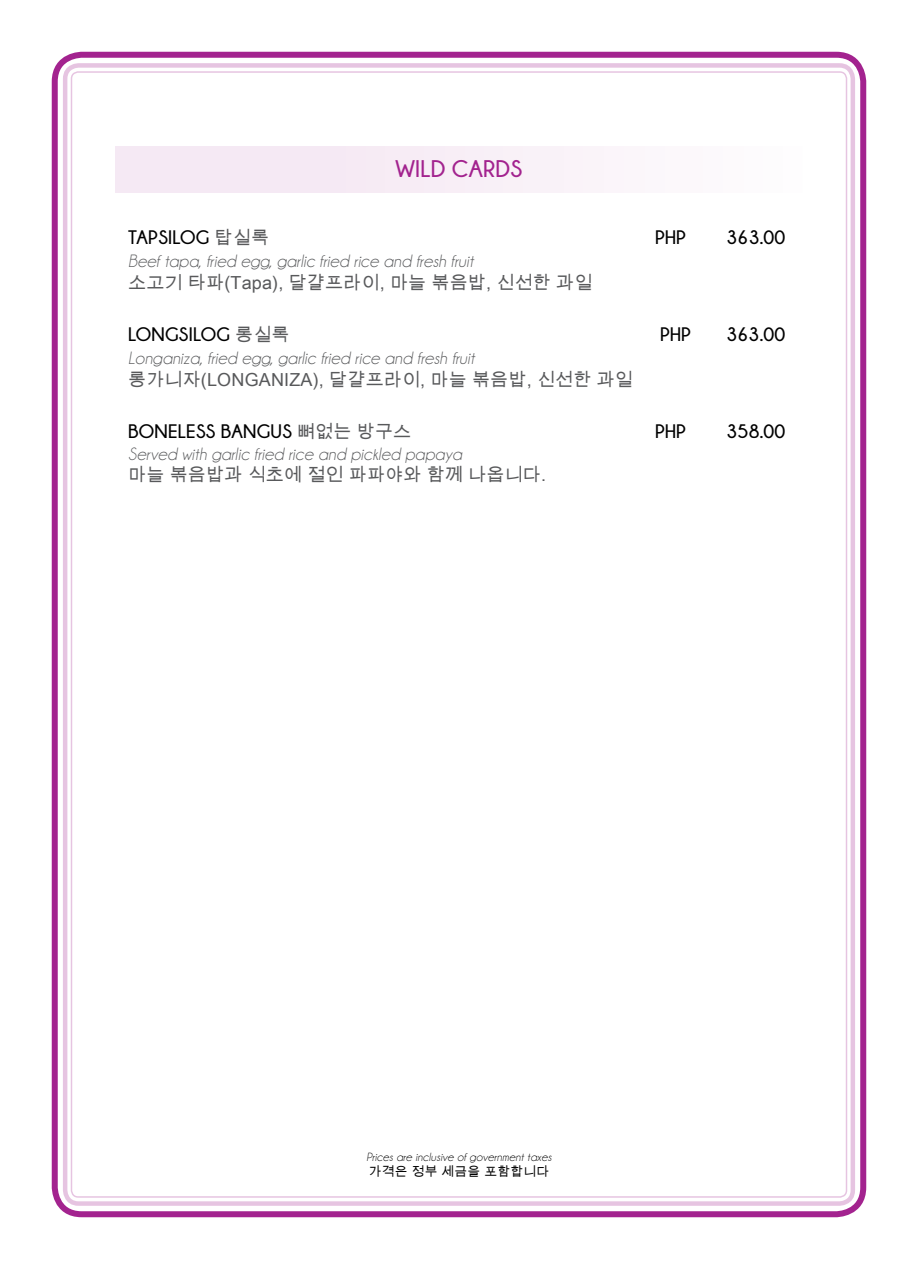
<style>
.page{position:relative;width:918px;height:1269px;background:#fff}
.page>*{position:absolute;margin:0;border:0;box-sizing:border-box;transform-origin:0 0}
.t1{font:700 24px "Champagne&Limousines";letter-spacing:.01em;color:#a3238f}
.t2{font:700 19.5px "Champagne&Limousines";letter-spacing:.01em;color:#000}
.t3{font:italic 18px "Champagne&Limousines";letter-spacing:.01em;color:#58595b}
.t4{font:18px "Arial Unicode MS";letter-spacing:.01em;color:#58595b}
.t5{font:12.75px "Arial Unicode MS";letter-spacing:.02em;color:#000}
.t6{font:italic 12px "Champagne&Limousines";letter-spacing:.02em;color:#000}
.s1{font-family:"Arial Unicode MS";font-weight:400;font-size:18px;color:#58595b}
</style>
<div class="page">
<div style="left:52px;top:52px;width:814px;height:1165px;border:6px solid #a3238f;border-radius:27px"></div>
<div style="left:63px;top:63px;width:792px;height:1143px;border:4px solid #a3238f;border-radius:14px"></div>
<div style="left:115px;top:146px;width:688px;height:47px;background:linear-gradient(to right,#f3e5f2,#fdfbfd)"></div>
<h1 class="t1" style="left:396px;top:156px;width:128px">WILD CARDS</h1>
<p class="t2" style="left:128px;top:226px;width:142px">TAPSILOG <span class="s1">탑실록</span></p>
<p class="t2" style="left:655px;top:226px;width:32px">PHP</p>
<p class="t2" style="left:726px;top:226px;width:60px">363.00</p>
<p class="t3" style="left:128px;top:252px;width:347px">Beef tapa, fried egg, garlic fried rice and fresh fruit</p>
<p class="t4" style="left:128px;top:269px;width:466px">소고기 타파(Tapa), 달걀프라이, 마늘 볶음밥, 신선한 과일</p>
<p class="t2" style="left:128px;top:323px;width:163px">LONGSILOG <span class="s1">롱실록</span></p>
<p class="t2" style="left:660px;top:323px;width:32px">PHP</p>
<p class="t2" style="left:726px;top:323px;width:60px">363.00</p>
<p class="t3" style="left:128px;top:349px;width:348px">Longaniza, fried egg, garlic fried rice and fresh fruit</p>
<p class="t4" style="left:128px;top:367px;width:506px">롱가니자(LONGANIZA), 달걀프라이, 마늘 볶음밥, 신선한 과일</p>
<p class="t2" style="left:128px;top:421px;width:285px">BONELESS BANGUS <span class="s1">뼈없는 방구스</span></p>
<p class="t2" style="left:655px;top:421px;width:32px">PHP</p>
<p class="t2" style="left:727px;top:421px;width:60px">358.00</p>
<p class="t3" style="left:128px;top:445px;width:335px">Served with garlic fried rice and pickled papaya</p>
<p class="t4" style="left:128px;top:462px;width:419px">마늘 볶음밥과 식초에 절인 파파야와 함께 나옵니다.</p>
<p class="t6" style="left:367px;top:1151px;width:186px">Prices are inclusive of government taxes</p>
<p class="t5" style="left:369px;top:1163px;width:182px">가격은 정부 세금을 포함합니다</p>
</div>
